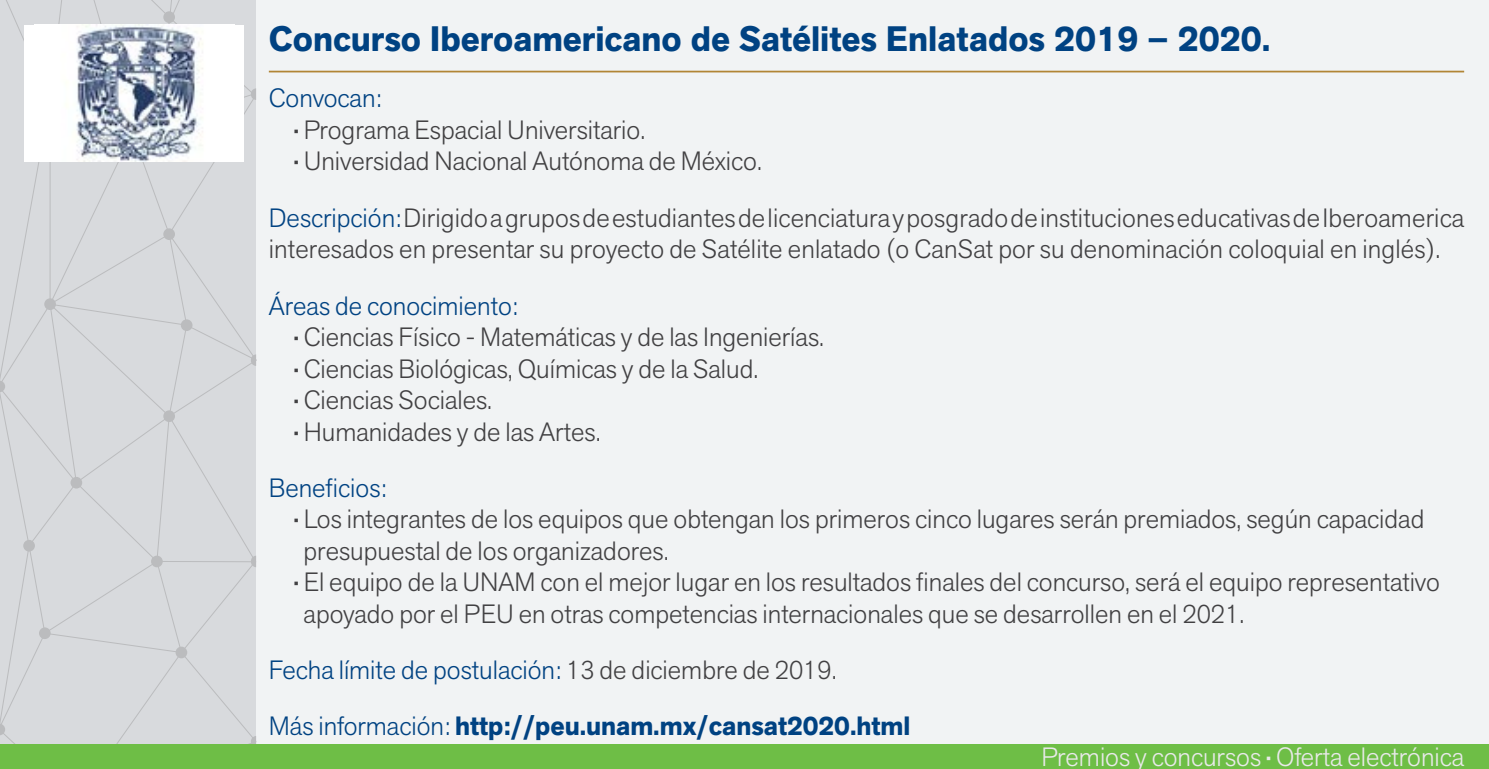
<style>
.page{position:relative;width:1489px;height:769px;background:#fff}
.page>*{position:absolute;margin:0;border:0;box-sizing:border-box;transform-origin:0 0}
.t1{font:700 35px "Akzid Grtsk Next";color:#004282}
.t2{font:300 26.25px/31.5px "Akzid Grtsk Next";color:#414042}
.t3{font:300 26.25px/56.4px "Akzid Grtsk Next";color:#004282}
.t4{font:300 26.25px "Akzid Grtsk Next";color:#e9e9ea}
.s1{color:#004282}
.s2{color:#414042}
.s3{font-weight:700}
</style>
<div class="page">
<div style="left:256px;top:0;width:1232px;height:769px;background:#f1f3f4"></div>
<div style="left:0;top:0;width:257px;height:744px;background:#d8dadd"></div>
<div style="left:0;top:744px;width:1488px;height:25px;background:#6ebe46"></div>
<hr style="left:269px;top:71px;width:1194px;height:1px;background:#b18535">
<div style="left:25px;top:25px;width:219px;height:137px;background:#fff"></div>
<img style="left:76px;top:25px;width:127px;height:137px">
<h1 class="t1" style="left:269px;top:16px;width:1003px">Concurso Iberoamericano de Satélites Enlatados 2019 – 2020.</h1>
<p class="t3" style="left:269px;top:70px;width:114px">Convocan:</p>
<p class="t2" style="left:294px;top:114px;width:353px">• Programa Espacial Universitario.</p>
<p class="t2" style="left:269px;top:133px;width:1196px;line-height:56.4px;text-indent:25px">• Universidad Nacional Autónoma de México.<br><span class="s1">Descripción:</span> Dirigido a grupos de estudiantes de licenciatura y posgrado de instituciones educativas de Iberoamerica</p>
<p class="t2" style="left:269px;top:233px;width:1172px">interesados en presentar su proyecto de Satélite enlatado (o CanSat por su denominación coloquial en inglés).</p>
<p class="t3" style="left:269px;top:277px;width:251px">Áreas de conocimiento:</p>
<p class="t2" style="left:294px;top:321px;width:532px">• Ciencias Físico - Matemáticas y de las Ingenierías.</p>
<p class="t2" style="left:294px;top:352px;width:466px">• Ciencias Biológicas, Químicas y de la Salud.</p>
<p class="t2" style="left:294px;top:384px;width:200px">• Ciencias Sociales.</p>
<p class="t2" style="left:294px;top:415px;width:308px">• Humanidades y de las Artes.</p>
<p class="t3" style="left:269px;top:459px;width:119px">Beneficios:</p>
<p class="t2" style="left:303px;top:503px;width:1122px;text-indent:-10px">• Los integrantes de los equipos que obtengan los primeros cinco lugares serán premiados, según capacidad presupuestal de los organizadores.</p>
<p class="t2" style="left:303px;top:566px;width:1137px;text-indent:-10px">• El equipo de la UNAM con el mejor lugar en los resultados finales del concurso, será el equipo representativo apoyado por el PEU en otras competencias internacionales que se desarrollen en el 2021.</p>
<p class="t3" style="left:269px;top:641px;width:643px">Fecha límite de postulación: <span class="s2">13 de diciembre de 2019.<br></span>Más información: <span class="s3">http://peu.unam.mx/cansat2020.html</span></p>
<p class="t4" style="left:1041px;top:740px;width:424px">Premios y concursos • Oferta electrónica</p>
</div>
